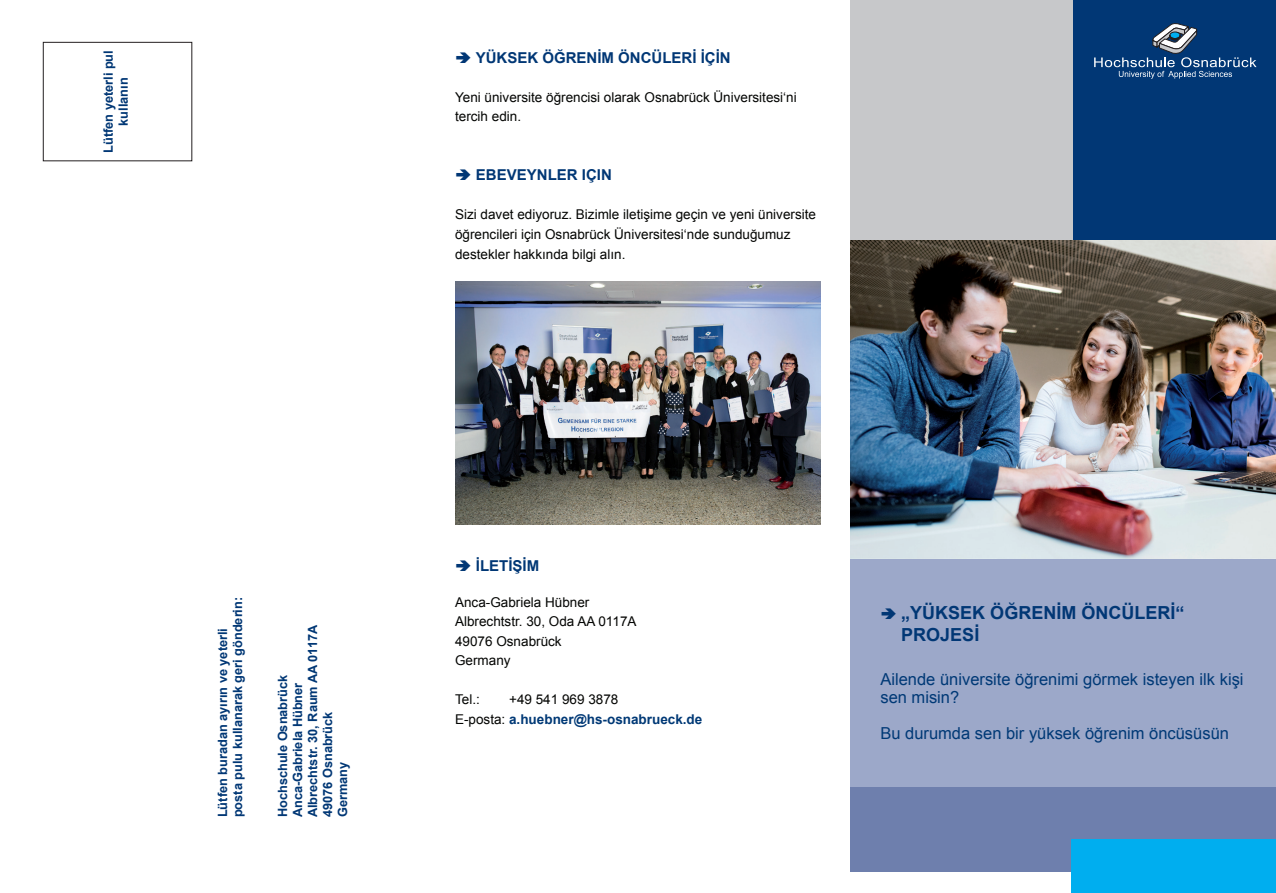
<style>
.page{position:relative;width:1276px;height:893px;background:#fff}
.page>*{position:absolute;margin:0;border:0;box-sizing:border-box;transform-origin:0 0}
.t1{font:700 18px/21.6px "Arial";color:#013775}
.t2{font:16.5px/18px "Arial";color:#003976}
.t3{font:700 15px "Arial";color:#013775}
.t4{font:13.5px/19.5px "Arial";color:#040503}
.t5{font:700 13.5px/19.5px "Arial";color:#003976}
.t6{font:700 12.75px/15px "Arial";color:#013775}
.s1{font-weight:400;color:#040503}
</style>
<div class="page">
<div style="left:850px;top:0;width:426px;height:241px;background:#c7c8ca"></div>
<div style="left:1073px;top:0;width:203px;height:241px;background:#013775"></div>
<div style="left:850px;top:558px;width:426px;height:229px;background:#9ca8c9"></div>
<div style="left:850px;top:787px;width:426px;height:85px;background:#6e7fad"></div>
<div style="left:1071px;top:839px;width:205px;height:54px;background:#00aeef"></div>
<svg style="left:1094px;top:23px;width:162px;height:56px"></svg>
<img style="left:850px;top:241px;width:426px;height:317px">
<img style="left:455px;top:281px;width:366px;height:243px">
<div style="left:43px;top:42px;width:149px;height:119px;border:1px solid #231f20"></div>
<p class="t6" style="left:101px;top:153px;width:104px;text-align:center;rotate:-90deg">Lütfen yeterli pul kullanın</p>
<p class="t3" style="left:476px;top:47px;width:257px">YÜKSEK ÖĞRENİM ÖNCÜLERİ İÇİN</p>
<p class="t4" style="left:455px;top:87px;width:343px">Yeni üniversite öğrencisi olarak Osnabrück Üniversitesi‘ni tercih edin.</p>
<p class="t3" style="left:476px;top:165px;width:137px">EBEVEYNLER IÇIN</p>
<p class="t4" style="left:455px;top:205px;width:362px">Sizi davet ediyoruz. Bizimle iletişime geçin ve yeni üniversite öğrencileri için Osnabrück Üniversitesi‘nde sunduğumuz destekler hakkında bilgi alın.</p>
<p class="t6" style="left:216px;top:817px;width:222px;rotate:-90deg">Lütfen buradan ayırın ve yeterli posta pulu kullanarak geri gönderin:</p>
<p class="t6" style="left:276px;top:817px;width:194px;rotate:-90deg">Hochschule Osnabrück<br>Anca-Gabriela Hübner<br>Albrechtstr. 30, Raum AA 0117A<br>49076 Osnabrück<br>Germany</p>
<p class="t3" style="left:476px;top:556px;width:65px">İLETİŞİM</p>
<p class="t4" style="left:455px;top:592px;width:183px">Anca-Gabriela Hübner<br>Albrechtstr. 30, Oda AA 0117A<br>49076 Osnabrück<br>Germany</p>
<p class="t4" style="left:455px;top:690px;width:26px">Tel.:</p>
<p class="t5" style="left:455px;top:690px;width:249px;text-indent:54px"><span class="s1">+49 541 969 3878<br>E-posta:</span> a.huebner@hs-osnabrueck.de</p>
<h1 class="t1" style="left:901px;top:603px;width:285px">„YÜKSEK ÖĞRENİM ÖNCÜLERİ“<br>PROJESİ</h1>
<p class="t2" style="left:880px;top:671px;width:365px">Ailende üniversite öğrenimi görmek isteyen ilk kişi sen misin?</p>
<p class="t2" style="left:880px;top:725px;width:350px">Bu durumda sen bir yüksek öğrenim öncüsüsün</p>
</div>
